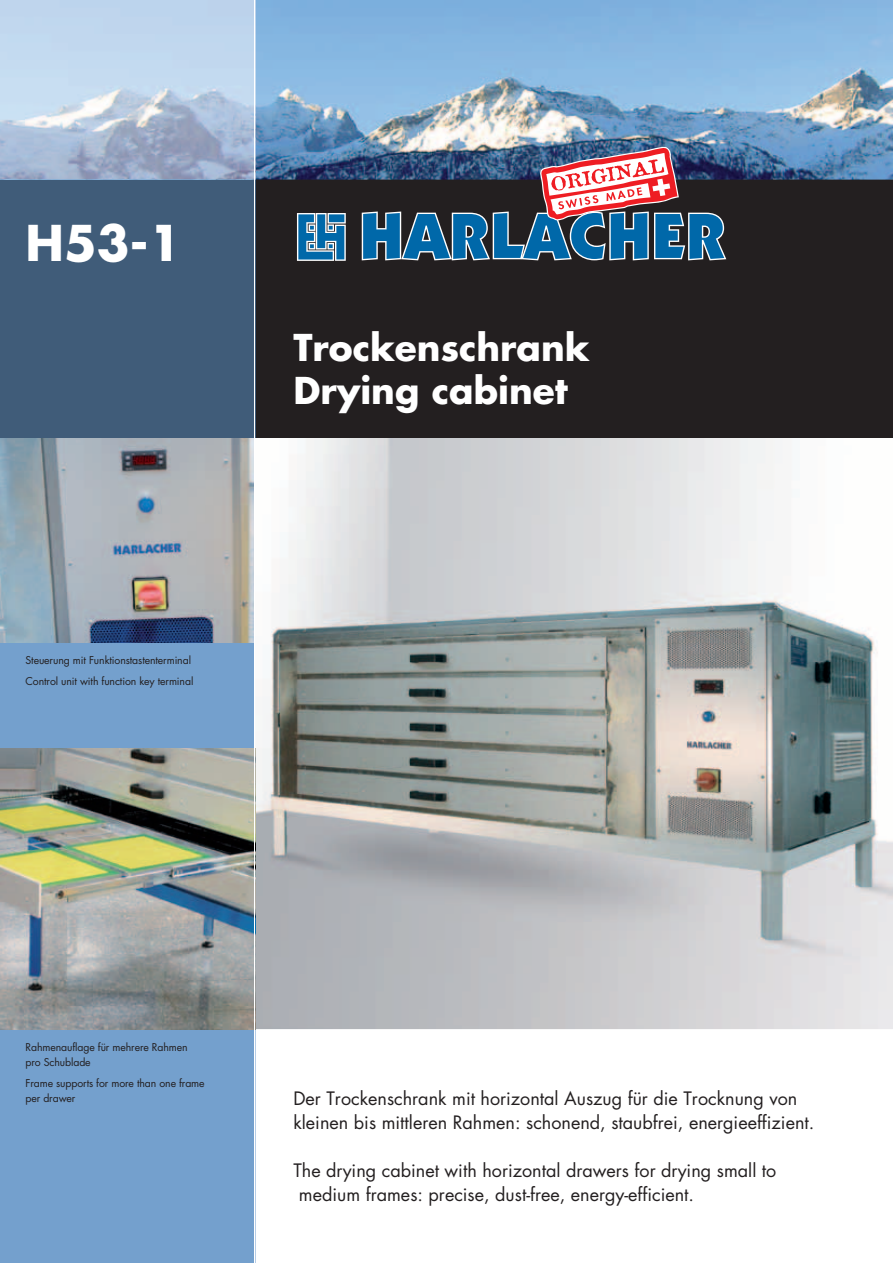
<style>
.page{position:relative;width:893px;height:1263px;background:#fff}
.page>*{position:absolute;margin:0;border:0;box-sizing:border-box;transform-origin:0 0}
.t1{font:700 48px "Futura Std";color:#fff}
.t2{font:700 36px/43.2px "Futura Std";color:#fff}
.t3{font:18px/24px "Futura Std";color:#231f20}
.t4{font:10.5px/15px "Futura Std";letter-spacing:-.01em;color:#231f20}
</style>
<div class="page">
<div style="left:0;top:642px;width:254px;height:621px;background:#74a0cd"></div>
<div style="left:0;top:0;width:893px;height:438px;background:#231f20"></div>
<img style="left:0;top:0;width:893px;height:180px">
<div style="left:0;top:180px;width:255px;height:258px;background:#405c79"></div>
<img style="left:0;top:438px;width:254px;height:204px">
<img style="left:297px;top:146px;width:429px;height:115px">
<img style="left:256px;top:438px;width:637px;height:591px">
<img style="left:0;top:748px;width:256px;height:281px">
<hr style="left:254px;top:0;width:1px;height:1263px;background:#fff">
<h1 class="t1" style="left:26px;top:211px;width:158px">H53-1</h1>
<p class="t4" style="left:26px;top:649px;width:169px;line-height:21px">Steuerung mit Funktionstastenterminal<br>Control unit with function key terminal</p>
<h2 class="t2" style="left:293px;top:325px;width:298px">Trockenschrank<br>Drying cabinet</h2>
<p class="t4" style="left:26px;top:1039px;width:164px">Rahmenauflage für mehrere Rahmen pro Schublade</p>
<p class="t4" style="left:26px;top:1075px;width:181px">Frame supports for more than one frame per drawer</p>
<p class="t3" style="left:293px;top:1087px;width:522px">Der Trockenschrank mit horizontal Auszug für die Trocknung von kleinen bis mittleren Rahmen: schonend, staubfrei, energieeffizient.</p>
<p class="t3" style="left:299px;top:1159px;width:479px;text-indent:-6px">The drying cabinet with horizontal drawers for drying small to medium frames: precise, dust-free, energy-efficient.</p>
</div>
